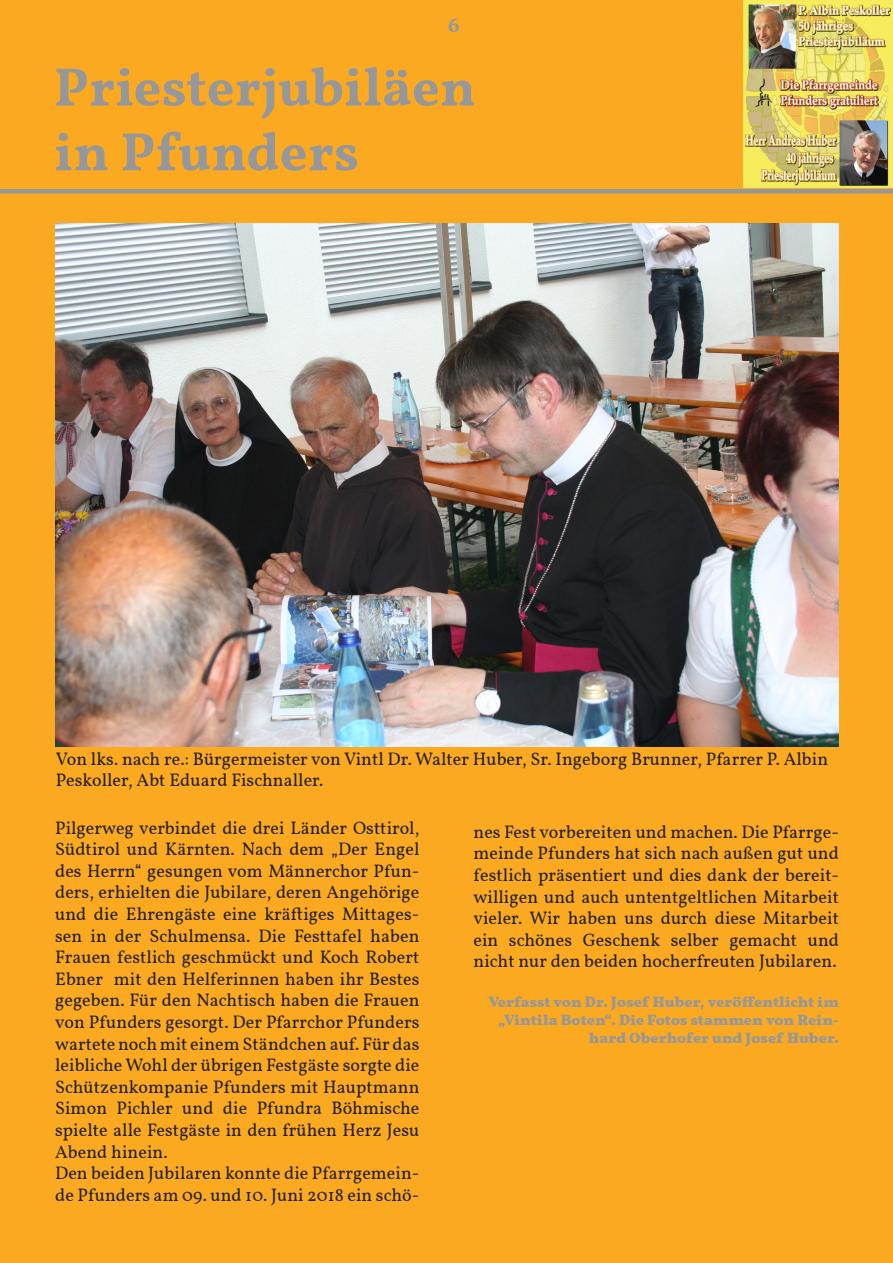
<style>
.page{position:relative;width:893px;height:1263px;background:#faa920}
.page>*{position:absolute;margin:0;border:0;box-sizing:border-box;transform-origin:0 0}
.t1{font:700 54px/64.8px "Vollkorn";letter-spacing:.005em;color:#95979a}
.t2{font:700 21px "Vollkorn";color:#95979a}
.Absatzformat{font:18px/21.6px "Vollkorn";letter-spacing:.005em;color:#231f20;text-align:justify}
.Absatzformat-2{font:900 15px/18px "Vollkorn";letter-spacing:.005em;color:#95979a;text-align:right}
</style>
<div class="page">
<img style="left:744px;top:0;width:149px;height:188px">
<div style="left:0;top:189px;width:893px;height:5px;background:#95979a"></div>
<img style="left:56px;top:224px;width:783px;height:522px">
<p class="t2" style="left:448px;top:9px;width:13px">6</p>
<h1 class="t1" style="left:54px;top:56px;width:423px">Priesterjubiläen in Pfunders</h1>
<p class="Absatzformat" style="left:56px;top:748px;width:774px">Von lks. nach re.: Bürgermeister von Vintl Dr. Walter Huber, Sr. Ingeborg Brunner, Pfarrer P. Albin<br>Peskoller, Abt Eduard Fischnaller.</p>
<p class="Absatzformat" style="left:473px;top:821px;width:367px">nes Fest vorbereiten und machen. Die Pfarrge&shy;meinde Pfunders hat sich nach außen gut und festlich präsentiert und dies dank der bereit&shy;willigen und auch untentgeltlichen Mitarbeit vieler. Wir haben uns durch diese Mitarbeit ein schönes Geschenk selber gemacht und nicht nur den beiden hocherfreuten Jubilaren.</p>
<p class="Absatzformat-2" style="left:489px;top:993px;width:352px">Verfasst von Dr. Josef Huber, veröffentlicht im „Vintila Boten“. Die Fotos stammen von Rein&shy;hard Oberhofer und Josef Huber.</p>
<p class="Absatzformat" style="left:55px;top:817px;width:366px">Pilgerweg verbindet die drei Länder Osttirol, Südtirol und Kärnten. Nach dem „Der Engel des Herrn“ gesungen vom Männerchor Pfun&shy;ders, erhielten die Jubilare, deren Angehörige und die Ehrengäste eine kräftiges Mittages&shy;sen in der Schulmensa. Die Festtafel haben Frauen festlich geschmückt und Koch Robert Ebner mit den Helferinnen haben ihr Bestes gegeben. Für den Nachtisch haben die Frauen von Pfunders gesorgt. Der Pfarrchor Pfunders wartete noch mit einem Ständchen auf. Für das leibliche Wohl der übrigen Festgäste sorgte die Schützenkompanie Pfunders mit Hauptmann Simon Pichler und die Pfundra Böhmische spielte alle Festgäste in den frühen Herz Jesu Abend hinein.</p>
<p class="Absatzformat" style="left:55px;top:1163px;width:366px">Den beiden Jubilaren konnte die Pfarrgemein&shy;de Pfunders am 09. und 10. Juni 2018 ein schö-</p>
</div>
